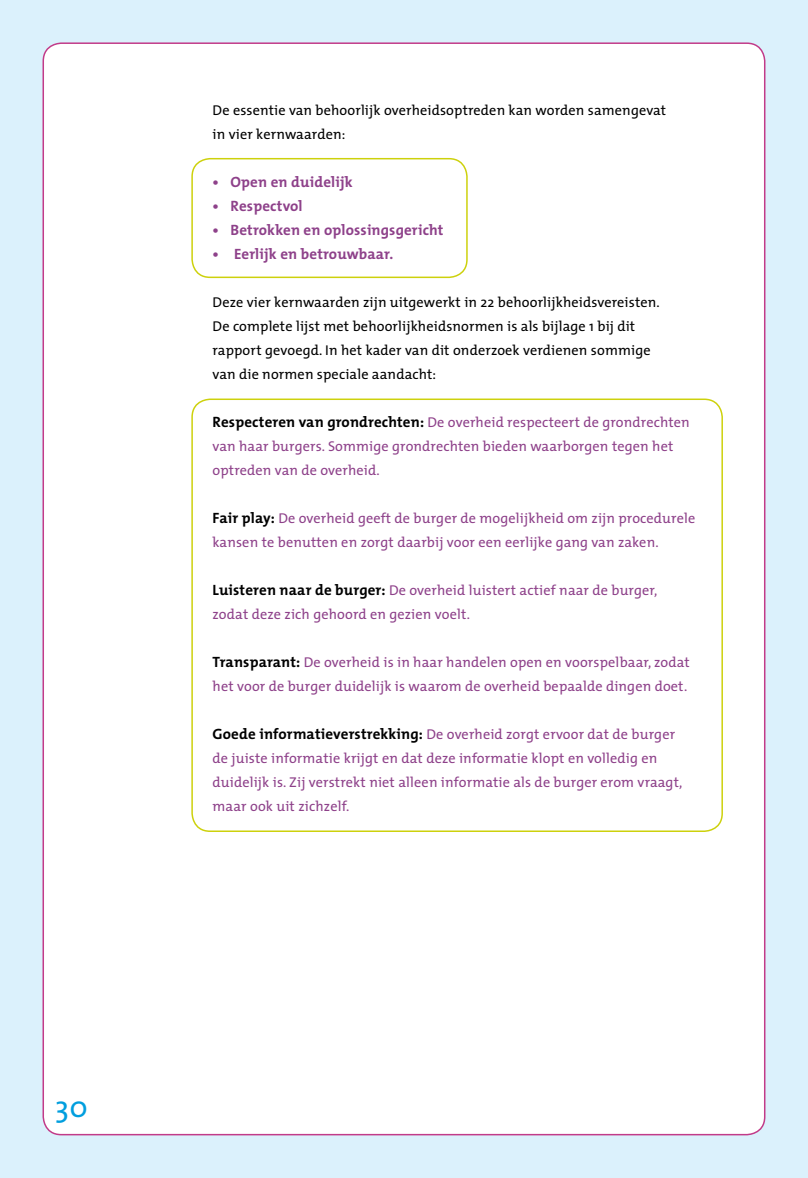
<style>
.page{position:relative;width:808px;height:1178px;background:#dbf1fc}
.page>*{position:absolute;margin:0;border:0;box-sizing:border-box;transform-origin:0 0}
.t1{font:30px "The Mix";color:#009ede}
.t2{font:700 15px "The Mix";letter-spacing:.01em;color:#8e418a}
.t3{font:14.25px/24px "The Mix";letter-spacing:.01em;color:#8e418a}
.t4{font:14.25px/24px "The Mix";letter-spacing:.01em;color:#000}
.s1{font-weight:700;font-size:15px;color:#000}
</style>
<div class="page">
<div style="left:43px;top:43px;width:722px;height:1091px;background:#fff;border-radius:18px"></div>
<div style="left:191px;top:398px;width:532px;height:434px;border:2px solid #cdd10c;border-radius:18px"></div>
<div style="left:191px;top:158px;width:277px;height:120px;border:2px solid #cdd10c;border-radius:18px"></div>
<h1 class="t1" style="left:55px;top:1082px;width:34px">30</h1>
<p class="t4" style="left:213px;top:97px;width:455px">De essentie van behoorlijk overheidsoptreden kan worden samengevat in vier kernwaarden:</p>
<p class="t2" style="left:213px;top:169px;width:142px">• Open en duidelijk</p>
<p class="t2" style="left:213px;top:193px;width:92px">• Respectvol</p>
<p class="t2" style="left:213px;top:217px;width:232px">• Betrokken en oplossingsgericht</p>
<p class="t2" style="left:213px;top:241px;width:182px">• Eerlijk en betrouwbaar.</p>
<p class="t4" style="left:213px;top:289px;width:449px">Deze vier kernwaarden zijn uitgewerkt in 22 behoorlijkheidsvereisten.<br>De complete lijst met behoorlijkheidsnormen is als bijlage 1 bij dit rapport gevoegd. In het kader van dit onderzoek verdienen sommige van die normen speciale aandacht:</p>
<p class="t3" style="left:213px;top:409px;width:479px"><span class="s1">Respecteren van grondrechten:</span> De overheid respecteert de grondrechten van haar burgers. Sommige grondrechten bieden waarborgen tegen het optreden van de overheid.</p>
<p class="t3" style="left:213px;top:505px;width:484px"><span class="s1">Fair play:</span> De overheid geeft de burger de mogelijkheid om zijn procedurele kansen te benutten en zorgt daarbij voor een eerlijke gang van zaken.</p>
<p class="t3" style="left:213px;top:577px;width:446px"><span class="s1">Luisteren naar de burger:</span> De overheid luistert actief naar de burger, zodat deze zich gehoord en gezien voelt.</p>
<p class="t3" style="left:213px;top:649px;width:479px"><span class="s1">Transparant:</span> De overheid is in haar handelen open en voorspelbaar, zodat het voor de burger duidelijk is waarom de overheid bepaalde dingen doet.</p>
<p class="t3" style="left:213px;top:721px;width:471px"><span class="s1">Goede informatieverstrekking:</span> De overheid zorgt ervoor dat de burger de juiste informatie krijgt en dat deze informatie klopt en volledig en duidelijk is. Zij verstrekt niet alleen informatie als de burger erom vraagt, maar ook uit zichzelf.</p>
</div>
